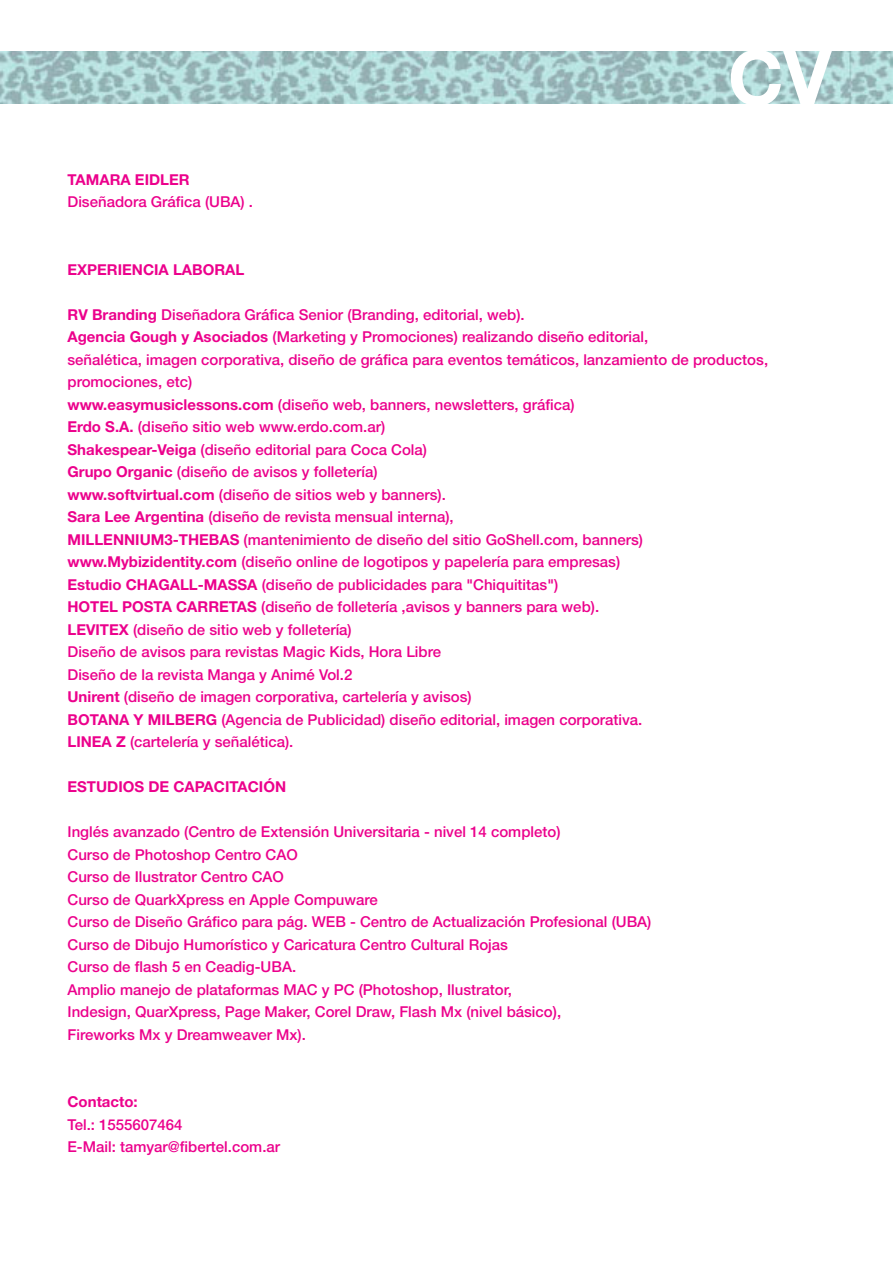
<style>
.page{position:relative;width:893px;height:1263px;background:#fff}
.page>*{position:absolute;margin:0;border:0;box-sizing:border-box;transform-origin:0 0}
.t1{font:700 75.45px "Helvetica Neue";color:#fff}
.t2{font:500 15px/22.5px "Helvetica Neue";color:#ec008c}
.t3{font:700 15px "Helvetica Neue";color:#ec008c}
.s1{font-weight:700}
</style>
<div class="page">
<img style="left:0;top:51px;width:892px;height:52px">
<p class="t3" style="left:68px;top:170px;width:124px">TAMARA EIDLER</p>
<p class="t2" style="left:68px;top:190px;width:187px">Diseñadora Gráfica (UBA) .</p>
<h1 class="t1" style="left:728px;top:31px;width:105px">CV</h1>
<p class="t3" style="left:68px;top:260px;width:178px">EXPERIENCIA LABORAL</p>
<p class="t2" style="left:68px;top:303px;width:702px"><span class="s1">RV Branding</span> Diseñadora Gráfica Senior (Branding, editorial, web).<br><span class="s1">Agencia Gough y Asociados</span> (Marketing y Promociones) realizando diseño editorial,<br>señalética, imagen corporativa, diseño de gráfica para eventos temáticos, lanzamiento de productos, promociones, etc)<br><span class="s1">www.easymusiclessons.com</span> (diseño web, banners, newsletters, gráfica)<br><span class="s1">Erdo S.A.</span> (diseño sitio web www.erdo.com.ar)<br><span class="s1">Shakespear-Veiga</span> (diseño editorial para Coca Cola)<br><span class="s1">Grupo Organic</span> (diseño de avisos y folletería)<br><span class="s1">www.softvirtual.com</span> (diseño de sitios web y banners).<br><span class="s1">Sara Lee Argentina</span> (diseño de revista mensual interna),<br><span class="s1">MILLENNIUM3-THEBAS</span> (mantenimiento de diseño del sitio GoShell.com, banners) <span class="s1">www.Mybizidentity.com</span> (diseño online de logotipos y papelería para empresas)<br><span class="s1">Estudio CHAGALL-MASSA</span> (diseño de publicidades para "Chiquititas")<br><span class="s1">HOTEL POSTA CARRETAS</span> (diseño de folletería ,avisos y banners para web).<br><span class="s1">LEVITEX</span> (diseño de sitio web y folletería)<br>Diseño de avisos para revistas Magic Kids, Hora Libre<br>Diseño de la revista Manga y Animé Vol.2<br><span class="s1">Unirent</span> (diseño de imagen corporativa, cartelería y avisos)<br><span class="s1">BOTANA Y MILBERG</span> (Agencia de Publicidad) diseño editorial, imagen corporativa.<br><span class="s1">LINEA Z</span> (cartelería y señalética).</p>
<p class="t3" style="left:68px;top:778px;width:220px">ESTUDIOS DE CAPACITACIÓN</p>
<p class="t2" style="left:68px;top:820px;width:585px">Inglés avanzado (Centro de Extensión Universitaria - nivel 14 completo)<br>Curso de Photoshop Centro CAO<br>Curso de Ilustrator Centro CAO<br>Curso de QuarkXpress en Apple Compuware<br>Curso de Diseño Gráfico para pág. WEB - Centro de Actualización Profesional (UBA)<br>Curso de Dibujo Humorístico y Caricatura Centro Cultural Rojas<br>Curso de flash 5 en Ceadig-UBA.<br>Amplio manejo de plataformas MAC y PC (Photoshop, Ilustrator,<br>Indesign, QuarXpress, Page Maker, Corel Draw, Flash Mx (nivel básico),<br>Fireworks Mx y Dreamweaver Mx).</p>
<p class="t3" style="left:68px;top:1093px;width:72px">Contacto:</p>
<p class="t2" style="left:68px;top:1113px;width:214px">Tel.: 1555607464<br>E-Mail: tamyar@fibertel.com.ar</p>
</div>
